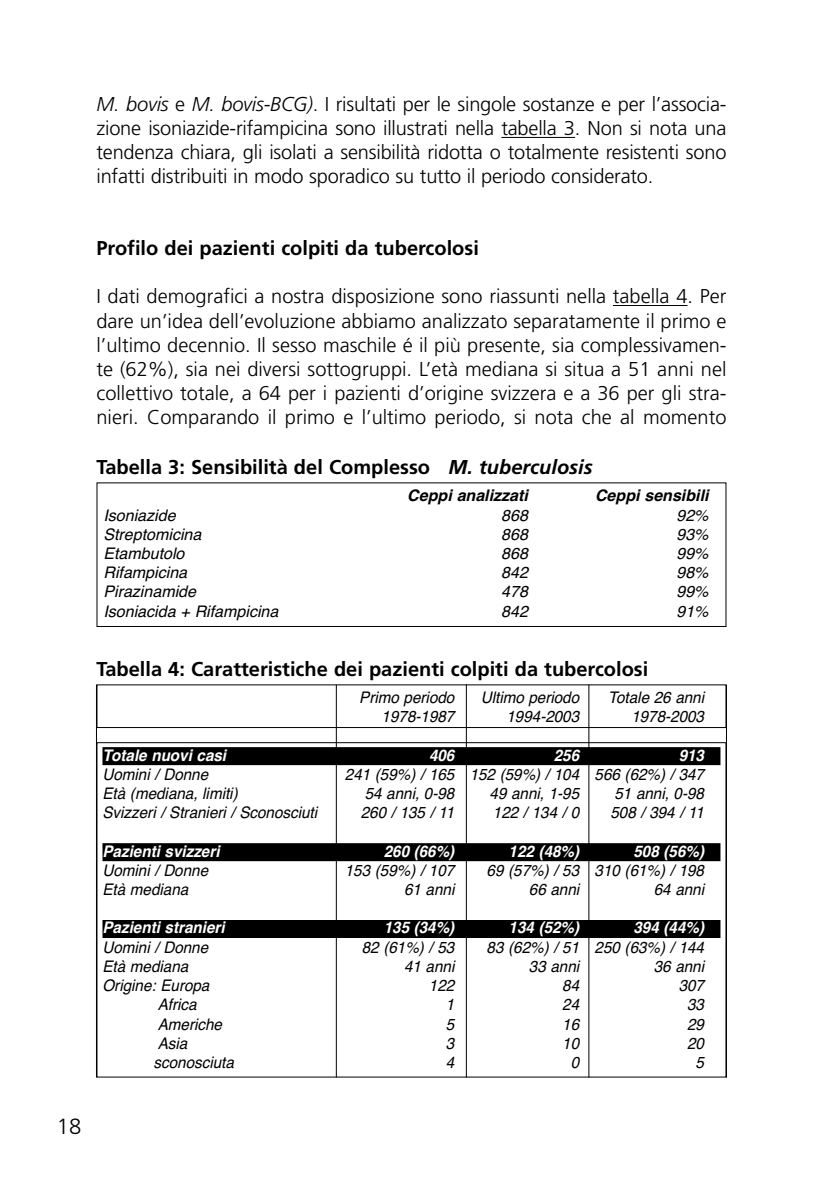
<style>
.page{position:relative;width:840px;height:1191px;background:#fff}
.page>*{position:absolute;margin:0;border:0;box-sizing:border-box;transform-origin:0 0}
.t1{font:300 22px "Frutiger";color:#000}
.t2{font:300 20px/24px "Frutiger";letter-spacing:-.005em;color:#000;text-align:justify}
.t3{font:700 20px "Frutiger";color:#000}
.t4{font:italic 16px "Helvetica";color:#000;scale:.95 1}
.t5{font:italic 16px "Helvetica";color:#000}
.t6{font:italic 700 16px "Helvetica";color:#fff;scale:.95 1}
.t7{font:italic 700 16px "Helvetica";color:#000}
.s1{font-style:italic}
</style>
<div class="page">
<div style="left:96px;top:684px;width:630px;height:44px;border:1px solid #000"></div>
<div style="left:102px;top:747px;width:618px;height:18px;background:#000"></div>
<div style="left:102px;top:843px;width:618px;height:18px;background:#000"></div>
<div style="left:102px;top:920px;width:618px;height:18px;background:#000"></div>
<hr style="left:465px;top:684px;width:1px;height:393px;background:#000">
<hr style="left:588px;top:684px;width:1px;height:393px;background:#000">
<div style="left:96px;top:482px;width:630px;height:145px;border:1px solid #000"></div>
<hr style="left:501px;top:137px;width:73px;height:1px;background:#000">
<hr style="left:612px;top:305px;width:75px;height:1px;background:#000">
<hr style="left:335px;top:684px;width:1px;height:393px;background:#000">
<hr style="left:96px;top:684px;width:1px;height:393px;background:#000">
<hr style="left:725px;top:684px;width:1px;height:393px;background:#000">
<p class="t2" style="left:96px;top:94px;width:631px"><span class="s1">M. bovis</span> e <span class="s1">M. bovis-BCG)</span>. I risultati per le singole sostanze e per l’associa&shy;zione isoniazide-rifampicina sono illustrati nella tabella 3. Non si nota una tendenza chiara, gli isolati a sensibilità ridotta o totalmente resistenti sono infatti distribuiti in modo sporadico su tutto il periodo considerato.</p>
<p class="t3" style="left:96px;top:240px;width:384px">Profilo dei pazienti colpiti da tubercolosi</p>
<p class="t2" style="left:96px;top:286px;width:631px">I dati demografici a nostra disposizione sono riassunti nella tabella 4. Per dare un’idea dell’evoluzione abbiamo analizzato separatamente il primo e l’ultimo decennio. Il sesso maschile é il più presente, sia complessivamen&shy;te (62%), sia nei diversi sottogruppi. L’età mediana si situa a 51 anni nel collettivo totale, a 64 per i pazienti d’origine svizzera e a 36 per gli stra&shy;nieri. Comparando il primo e l’ultimo periodo, si nota che al momento</p>
<p class="t3" style="left:96px;top:459px;width:497px">Tabella 3: Sensibilità del Complesso <span class="s1">M. tuberculosis</span></p>
<p class="t7" style="left:407px;top:486px;width:122px">Ceppi analizzati</p>
<p class="t7" style="left:594px;top:486px;width:115px">Ceppi sensibili</p>
<p class="t5" style="left:103px;top:506px;width:74px">Isoniazide</p>
<p class="t5" style="left:501px;top:506px;width:28px">868</p>
<p class="t5" style="left:676px;top:506px;width:34px">92%</p>
<p class="t5" style="left:103px;top:525px;width:99px">Streptomicina</p>
<p class="t5" style="left:501px;top:525px;width:28px">868</p>
<p class="t5" style="left:676px;top:525px;width:34px">93%</p>
<p class="t5" style="left:103px;top:544px;width:82px">Etambutolo</p>
<p class="t5" style="left:501px;top:544px;width:28px">868</p>
<p class="t5" style="left:676px;top:544px;width:34px">99%</p>
<p class="t5" style="left:103px;top:563px;width:85px">Rifampicina</p>
<p class="t5" style="left:501px;top:563px;width:28px">842</p>
<p class="t5" style="left:676px;top:563px;width:34px">98%</p>
<p class="t5" style="left:103px;top:582px;width:94px">Pirazinamide</p>
<p class="t5" style="left:501px;top:582px;width:28px">478</p>
<p class="t5" style="left:676px;top:582px;width:34px">99%</p>
<p class="t5" style="left:103px;top:602px;width:176px">Isoniacida + Rifampicina</p>
<p class="t5" style="left:501px;top:602px;width:28px">842</p>
<p class="t5" style="left:676px;top:602px;width:34px">91%</p>
<p class="t3" style="left:96px;top:661px;width:553px">Tabella 4: Caratteristiche dei pazienti colpiti da tubercolosi</p>
<p class="t4" style="left:359px;top:688px;width:102px">Primo periodo</p>
<p class="t4" style="left:480px;top:688px;width:105px">Ultimo periodo</p>
<p class="t4" style="left:608px;top:688px;width:102px">Totale 26 anni</p>
<p class="t4" style="left:381px;top:707px;width:78px">1978-1987</p>
<p class="t4" style="left:506px;top:707px;width:78px">1994-2003</p>
<p class="t4" style="left:631px;top:707px;width:78px">1978-2003</p>
<p class="t6" style="left:102px;top:745px;width:132px">Totale nuovi casi</p>
<p class="t6" style="left:429px;top:745px;width:28px">406</p>
<p class="t6" style="left:553px;top:745px;width:28px">256</p>
<p class="t6" style="left:678px;top:745px;width:28px">913</p>
<p class="t4" style="left:102px;top:765px;width:113px">Uomini / Donne</p>
<p class="t4" style="left:344px;top:765px;width:379px">241 (59%) / 165 152 (59%) / 104 566 (62%) / 347</p>
<p class="t4" style="left:102px;top:784px;width:144px">Età (mediana, limiti)</p>
<p class="t4" style="left:364px;top:784px;width:96px">54 anni, 0-98</p>
<p class="t4" style="left:489px;top:784px;width:96px">49 anni, 1-95</p>
<p class="t4" style="left:614px;top:784px;width:96px">51 anni, 0-98</p>
<p class="t4" style="left:102px;top:803px;width:227px">Svizzeri / Stranieri / Sconosciuti</p>
<p class="t4" style="left:360px;top:803px;width:100px">260 / 135 / 11</p>
<p class="t4" style="left:492px;top:803px;width:92px">122 / 134 / 0</p>
<p class="t4" style="left:610px;top:803px;width:100px">508 / 394 / 11</p>
<p class="t6" style="left:102px;top:841px;width:125px">Pazienti svizzeri</p>
<p class="t6" style="left:383px;top:841px;width:76px">260 (66%)</p>
<p class="t6" style="left:508px;top:841px;width:76px">122 (48%)</p>
<p class="t6" style="left:633px;top:841px;width:76px">508 (56%)</p>
<p class="t4" style="left:102px;top:861px;width:113px">Uomini / Donne</p>
<p class="t4" style="left:344px;top:861px;width:117px">153 (59%) / 107</p>
<p class="t4" style="left:486px;top:861px;width:230px">69 (57%) / 53 310 (61%) / 198</p>
<p class="t4" style="left:102px;top:880px;width:92px">Età mediana</p>
<p class="t4" style="left:404px;top:880px;width:54px">61 anni</p>
<p class="t4" style="left:528px;top:880px;width:54px">66 anni</p>
<p class="t4" style="left:653px;top:880px;width:54px">64 anni</p>
<p class="t6" style="left:102px;top:918px;width:130px">Pazienti stranieri</p>
<p class="t6" style="left:383px;top:918px;width:76px">135 (34%)</p>
<p class="t6" style="left:508px;top:918px;width:76px">134 (52%)</p>
<p class="t6" style="left:633px;top:918px;width:76px">394 (44%)</p>
<p class="t4" style="left:102px;top:937px;width:113px">Uomini / Donne</p>
<p class="t4" style="left:361px;top:937px;width:99px">82 (61%) / 53</p>
<p class="t4" style="left:486px;top:937px;width:230px">83 (62%) / 51 250 (63%) / 144</p>
<p class="t4" style="left:102px;top:957px;width:92px">Età mediana</p>
<p class="t4" style="left:404px;top:957px;width:54px">41 anni</p>
<p class="t4" style="left:528px;top:957px;width:54px">33 anni</p>
<p class="t4" style="left:653px;top:957px;width:54px">36 anni</p>
<p class="t4" style="left:102px;top:976px;width:114px">Origine: Europa</p>
<p class="t4" style="left:429px;top:976px;width:28px">122</p>
<p class="t4" style="left:562px;top:976px;width:19px">84</p>
<p class="t4" style="left:678px;top:976px;width:28px">307</p>
<p class="t4" style="left:158px;top:995px;width:42px">Africa</p>
<p class="t4" style="left:445px;top:995px;width:10px">1</p>
<p class="t4" style="left:562px;top:995px;width:19px">24</p>
<p class="t4" style="left:686px;top:995px;width:19px">33</p>
<p class="t4" style="left:158px;top:1014px;width:69px">Americhe</p>
<p class="t4" style="left:445px;top:1014px;width:10px">5</p>
<p class="t4" style="left:562px;top:1014px;width:19px">16</p>
<p class="t4" style="left:686px;top:1014px;width:19px">29</p>
<p class="t4" style="left:158px;top:1033px;width:33px">Asia</p>
<p class="t4" style="left:445px;top:1033px;width:10px">3</p>
<p class="t4" style="left:562px;top:1033px;width:19px">10</p>
<p class="t4" style="left:686px;top:1033px;width:19px">20</p>
<p class="t4" style="left:153px;top:1053px;width:86px">sconosciuta</p>
<p class="t4" style="left:445px;top:1053px;width:10px">4</p>
<p class="t4" style="left:570px;top:1053px;width:10px">0</p>
<p class="t4" style="left:695px;top:1053px;width:10px">5</p>
<p class="t1" style="left:57px;top:1118px;width:26px">18</p>
</div>
